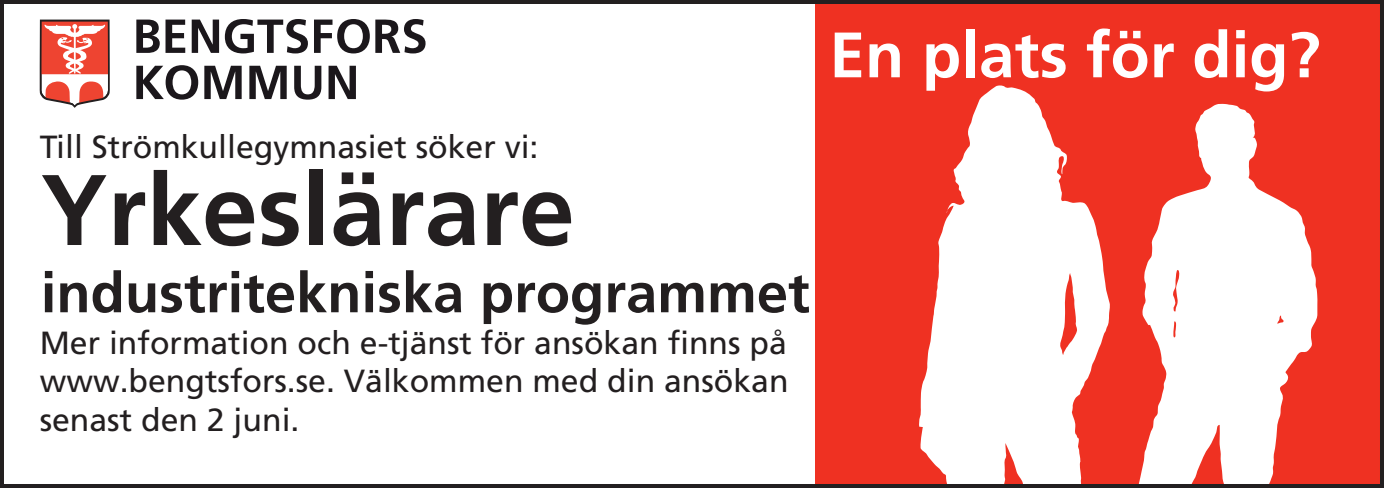
<style>
.page{position:relative;width:1384px;height:488px;background:#fff}
.page>*{position:absolute;margin:0;border:0;box-sizing:border-box;transform-origin:0 0}
.t1{font:700 100px "Frutiger";color:#231f20}
.t2{font:700 64px "Frutiger";color:#fff}
.t3{font:700 56px "Frutiger";color:#231f20}
.t4{font:32px/38.4px "Frutiger";color:#231f20;text-align:justify}
</style>
<div class="page">
<svg style="left:136px;top:20px;width:49px;height:33px"></svg>
<svg style="left:192px;top:20px;width:27px;height:33px"></svg>
<svg style="left:225px;top:19px;width:83px;height:34px"></svg>
<svg style="left:314px;top:19px;width:111px;height:34px"></svg>
<svg style="left:136px;top:65px;width:62px;height:35px"></svg>
<svg style="left:204px;top:66px;width:38px;height:33px"></svg>
<svg style="left:249px;top:66px;width:38px;height:33px"></svg>
<svg style="left:294px;top:66px;width:27px;height:34px"></svg>
<svg style="left:328px;top:66px;width:28px;height:33px"></svg>
<svg style="left:40px;top:20px;width:70px;height:88px"></svg>
<div style="left:815px;top:0;width:568px;height:488px;background:#ef3122"></div>
<svg style="left:919px;top:85px;width:165px;height:398px;fill:#fff"></svg>
<svg style="left:1084px;top:103px;width:233px;height:380px;fill:#fff"></svg>
<div style="left:0;top:0;width:1383px;height:488px;border:4px solid #231f20"></div>
<p class="t4" style="left:40px;top:127px;width:500px">Till Strömkullegymnasiet söker vi:</p>
<h1 class="t1" style="left:41px;top:151px;width:535px">Yrkeslärare</h1>
<h3 class="t3" style="left:41px;top:260px;width:770px">industritekniska programmet</h3>
<p class="t4" style="left:40px;top:323px;width:750px">Mer information och e-tjänst för ansökan finns på www.bengtsfors.se. Välkommen med din ansökan senast den 2 juni.</p>
<h2 class="t2" style="left:829px;top:17px;width:492px">En plats för dig?</h2>
</div>
